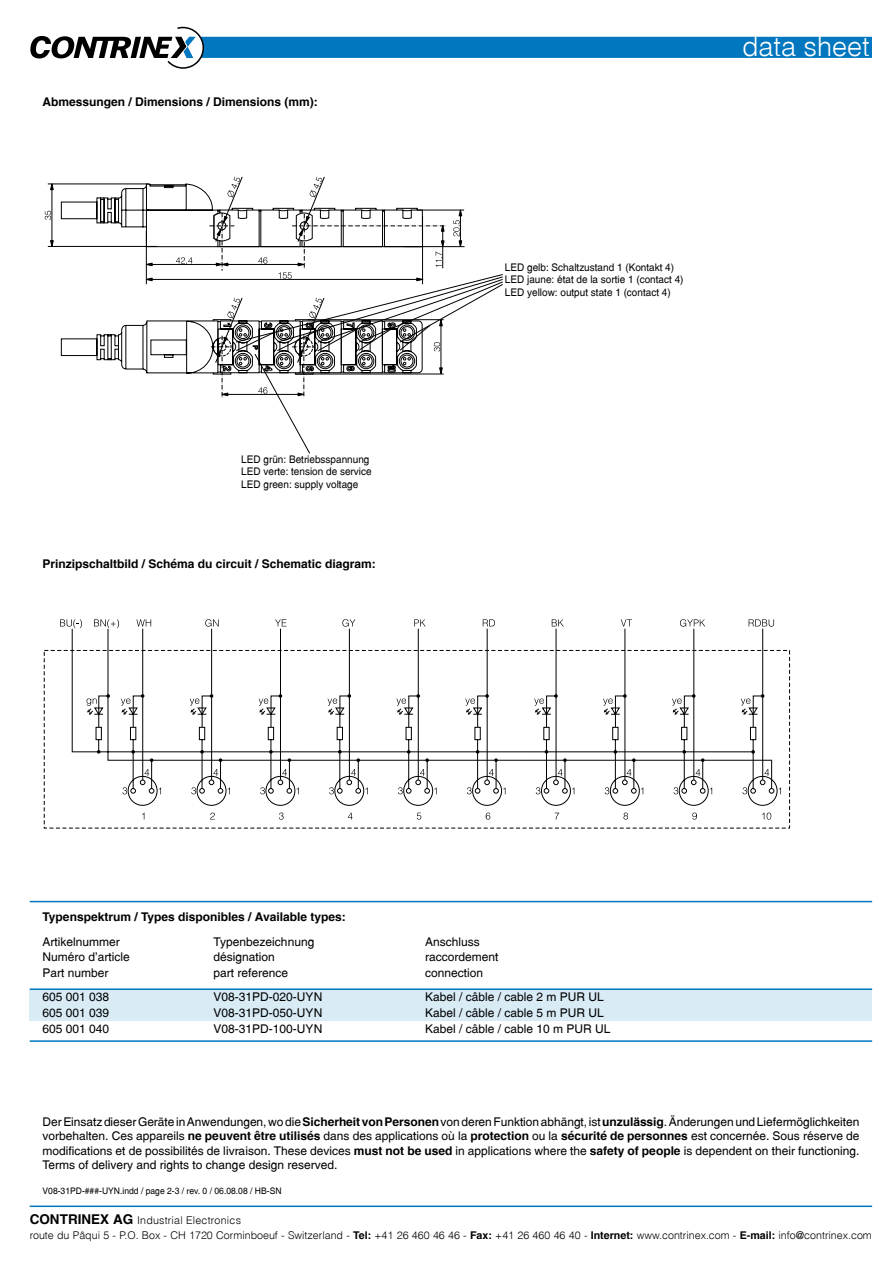
<style>
.page{position:relative;width:893px;height:1263px;background:#fff}
.page>*{position:absolute;margin:0;border:0;box-sizing:border-box;transform-origin:0 0}
.t1{font:27px "Switzerland Light Plain";color:#fff}
.t2{font:12px/14.4px "Switzerland Plain";color:#000;text-align:justify}
.t3{font:700 12px "Switzerland";color:#000}
.t4{font:10.65px/14.4px "Switzerland Light Plain";color:#000}
.t5{font:10.5px/12.3px "Switzerland Plain";color:#000;scale:.95 1}
.t6{font:9px "Switzerland Plain";color:#000;scale:.95 1}
.s1{font-family:"Switzerland";font-weight:700}
.s2{font-family:"Switzerland";font-weight:700;font-size:13.5px}
</style>
<div class="page">
<hr style="left:30px;top:1205px;width:842px;height:2px;background:#0077be">
<svg style="left:30px;top:27px;width:842px;height:42px"></svg>
<hr style="left:48px;top:246px;width:109px;height:1px;background:#000">
<hr style="left:48px;top:184px;width:101px;height:1px;background:#000">
<hr style="left:52px;top:184px;width:1px;height:62px;background:#000">
<svg style="left:45px;top:211px;width:6px;height:9px"></svg>
<svg style="left:50px;top:240px;width:4px;height:7px"></svg>
<svg style="left:50px;top:184px;width:4px;height:6px"></svg>
<svg style="left:161px;top:698px;width:580px;height:63px"></svg>
<svg style="left:210px;top:813px;width:5px;height:6px"></svg>
<svg style="left:190px;top:619px;width:40px;height:187px"></svg>
<svg style="left:279px;top:813px;width:5px;height:7px"></svg>
<svg style="left:259px;top:619px;width:40px;height:187px"></svg>
<svg style="left:348px;top:813px;width:5px;height:6px"></svg>
<svg style="left:328px;top:619px;width:40px;height:187px"></svg>
<svg style="left:417px;top:813px;width:4px;height:7px"></svg>
<svg style="left:396px;top:619px;width:41px;height:187px"></svg>
<svg style="left:486px;top:813px;width:4px;height:7px"></svg>
<svg style="left:465px;top:619px;width:40px;height:187px"></svg>
<svg style="left:555px;top:813px;width:4px;height:6px"></svg>
<svg style="left:534px;top:619px;width:40px;height:187px"></svg>
<svg style="left:623px;top:813px;width:5px;height:7px"></svg>
<svg style="left:603px;top:619px;width:40px;height:187px"></svg>
<svg style="left:692px;top:813px;width:5px;height:7px"></svg>
<svg style="left:672px;top:619px;width:40px;height:187px"></svg>
<svg style="left:762px;top:813px;width:9px;height:7px"></svg>
<svg style="left:741px;top:619px;width:40px;height:187px"></svg>
<svg style="left:60px;top:619px;width:101px;height:187px"></svg>
<svg style="left:61px;top:177px;width:442px;height:277px"></svg>
<div style="left:30px;top:989px;width:842px;height:32px;background:#d9ebf5"></div>
<hr style="left:30px;top:1040px;width:842px;height:2px;background:#0077be">
<hr style="left:30px;top:901px;width:842px;height:1px;background:#0077be">
<hr style="left:30px;top:988px;width:842px;height:2px;background:#0077be">
<p class="t3" style="left:43px;top:95px;width:277px">Abmessungen / Dimensions / Dimensions (mm):</p>
<p class="t5" style="left:241px;top:453px;width:139px">LED grün: Betriebsspannung<br>LED verte: tension de service<br>LED green: supply voltage</p>
<p class="t3" style="left:43px;top:557px;width:335px">Prinzipschaltbild / Schéma du circuit / Schematic diagram:</p>
<h1 class="t1" style="left:742px;top:29px;width:129px">data sheet</h1>
<p class="t5" style="left:505px;top:261px;width:189px">LED gelb: Schaltzustand 1 (Kontakt 4)<br>LED jaune: état de la sortie 1 (contact 4)<br>LED yellow: output state 1 (contact 4)</p>
<p class="t3" style="left:43px;top:910px;width:305px">Typenspektrum / Types disponibles / Available types:</p>
<p class="t2" style="left:43px;top:934px;width:79px">Artikelnummer</p>
<p class="t2" style="left:214px;top:934px;width:102px">Typenbezeichnung</p>
<p class="t2" style="left:425px;top:934px;width:56px">Anschluss</p>
<p class="t2" style="left:43px;top:950px;width:89px">Numéro d'article</p>
<p class="t2" style="left:214px;top:950px;width:63px">désignation</p>
<p class="t2" style="left:425px;top:950px;width:75px">raccordement</p>
<p class="t2" style="left:43px;top:965px;width:68px">Part number</p>
<p class="t2" style="left:214px;top:965px;width:76px">part reference</p>
<p class="t2" style="left:425px;top:965px;width:60px">connection</p>
<p class="t2" style="left:43px;top:990px;width:68px">605 001 038</p>
<p class="t2" style="left:214px;top:990px;width:110px">V08-31PD-020-UYN</p>
<p class="t2" style="left:425px;top:990px;width:180px">Kabel / câble / cable 2 m PUR UL</p>
<p class="t2" style="left:43px;top:1005px;width:68px">605 001 039</p>
<p class="t2" style="left:214px;top:1005px;width:110px">V08-31PD-050-UYN</p>
<p class="t2" style="left:425px;top:1005px;width:180px">Kabel / câble / cable 5 m PUR UL</p>
<p class="t2" style="left:43px;top:1021px;width:68px">605 001 040</p>
<p class="t2" style="left:214px;top:1021px;width:110px">V08-31PD-100-UYN</p>
<p class="t2" style="left:425px;top:1021px;width:187px">Kabel / câble / cable 10 m PUR UL</p>
<p class="t2" style="left:43px;top:1114px;width:818px">Der Einsatz dieser Geräte in Anwendungen, wo die <span class="s1">Sicherheit von Personen</span> von deren Funktion abhängt, ist <span class="s1">unzulässig</span>. Änderungen und Liefermöglichkeiten vorbehalten. Ces appareils <span class="s1">ne peuvent être utilisés</span> dans des applications où la <span class="s1">protection</span> ou la <span class="s1">sécurité de personnes</span> est concernée. Sous réserve de modifications et de possibilités de livraison. These devices <span class="s1">must not be used</span> in applications where the <span class="s1">safety of people</span> is dependent on their functioning.<br>Terms of delivery and rights to change design reserved.</p>
<p class="t6" style="left:43px;top:1185px;width:253px">V08-31PD-###-UYN.indd / page 2-3 / rev. 0 / 06.08.08 / HB-SN</p>
<p class="t4" style="left:30px;top:1213px;width:843px"><span class="s2">CONTRINEX AG</span> Industrial Electronics<br>route du Pâqui 5 - P.O. Box - CH 1720 Corminboeuf - Switzerland - <span class="s1">Tel:</span> +41 26 460 46 46 - <span class="s1">Fax:</span> +41 26 460 46 40 - <span class="s1">Internet:</span> www.contrinex.com - <span class="s1">E-mail:</span> info@contrinex.com</p>
</div>
